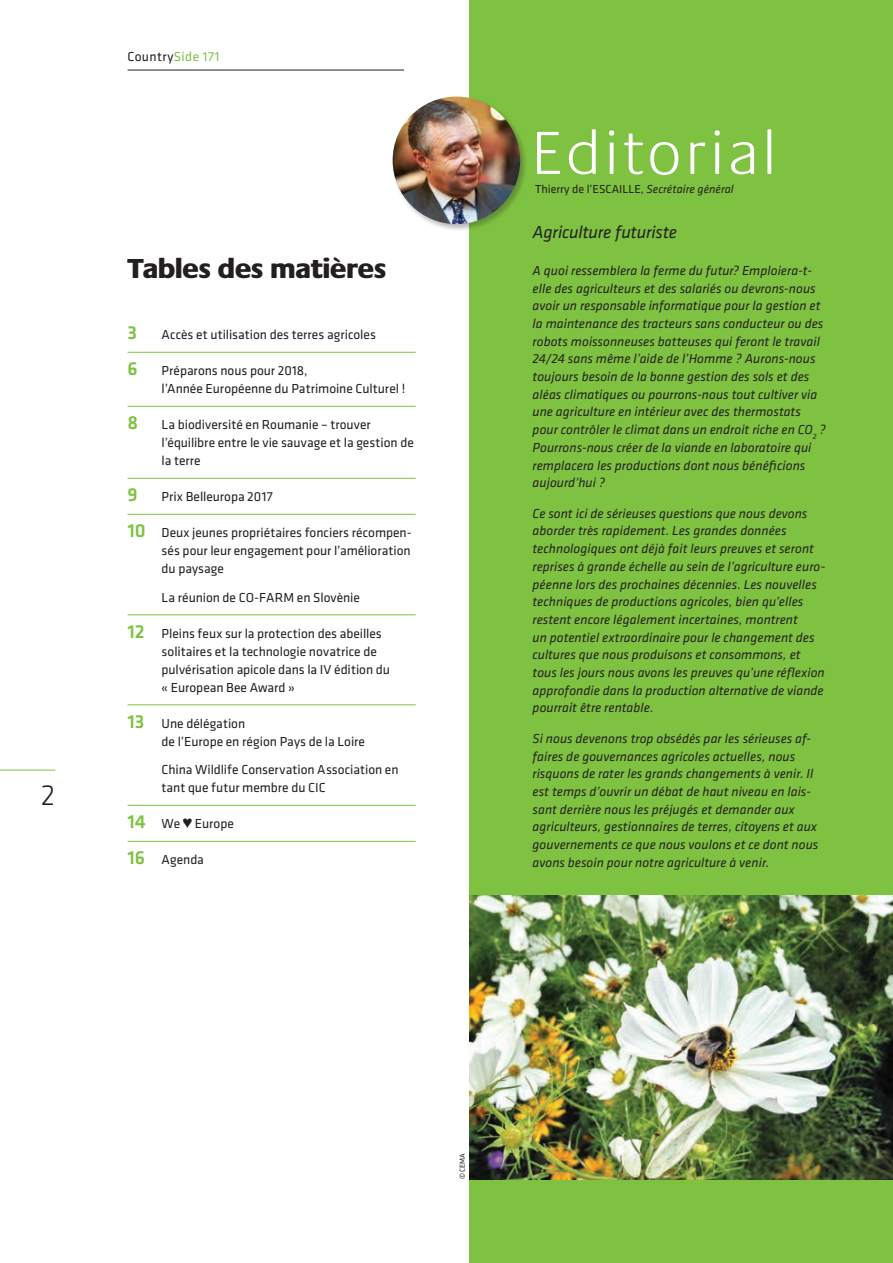
<style>
.page{position:relative;width:893px;height:1263px;background:#fff}
.page>*{position:absolute;margin:0;border:0;box-sizing:border-box;transform-origin:0 0}
.t1{font:300 63px "Praxis";letter-spacing:.08em;color:#fff}
.t2{font:300 30px "Klavika";color:#231f20}
.t3{font:800 28.5px "Praxis";color:#231f20}
.t4{font:500 19.5px "Klavika";color:#7fc241}
.t5{font:italic 18px "Klavika";letter-spacing:-.015em;color:#231f20}
.t6{font:italic 13.5px/17.7px "Klavika";letter-spacing:.005em;color:#231f20}
.t7{font:13.5px/18px "Klavika";color:#231f20}
.t8{font:13.5px "Klavika";letter-spacing:.03em;color:#231f20}
.t9{font:12px "Klavika";color:#231f20}
.t10{font:7.5px "Klavika";color:#231f20}
.s1{color:#7fc241}
.s2{font-weight:500;font-size:19.5px;color:#7fc241}
.s3{font-style:italic}
</style>
<div class="page">
<hr style="left:0;top:770px;width:55px;height:1px;background:#7fc241">
<hr style="left:128px;top:70px;width:276px;height:1px;background:#231f20">
<div style="left:469px;top:0;width:424px;height:1263px;background:#7fc241"></div>
<div style="left:391px;top:95px;width:137px;height:136px;background:#231f20;opacity:.3"></div>
<img style="left:393px;top:97px;width:127px;height:127px;border-radius:64px">
<hr style="left:128px;top:352px;width:288px;height:1px;background:#7fc241">
<hr style="left:128px;top:406px;width:288px;height:1px;background:#7fc241">
<hr style="left:128px;top:478px;width:288px;height:1px;background:#7fc241">
<hr style="left:128px;top:514px;width:288px;height:1px;background:#7fc241">
<hr style="left:128px;top:614px;width:288px;height:1px;background:#7fc241">
<hr style="left:128px;top:704px;width:288px;height:1px;background:#7fc241">
<hr style="left:128px;top:805px;width:288px;height:1px;background:#7fc241">
<hr style="left:128px;top:841px;width:288px;height:1px;background:#7fc241">
<img style="left:469px;top:896px;width:424px;height:283px">
<p class="t8" style="left:128px;top:49px;width:93px">Country<span class="s1">Side 171</span></p>
<h2 class="t2" style="left:41px;top:779px;width:16px">2</h2>
<h3 class="t3" style="left:128px;top:253px;width:260px">Tables des matières</h3>
<h3 class="t4" style="left:128px;top:322px;width:11px">3</h3>
<p class="t7" style="left:162px;top:326px;width:216px">Accès et utilisation des terres agricoles</p>
<p class="t7" style="left:162px;top:362px;width:245px;text-indent:-34px"><span class="s2">6</span> Préparons nous pour 2018,<br>l’Année Européenne du Patrimoine Culturel !</p>
<p class="t7" style="left:162px;top:416px;width:254px;text-indent:-34px"><span class="s2">8</span> La biodiversité en Roumanie – trouver l’équilibre entre le vie sauvage et la gestion de la terre</p>
<p class="t7" style="left:128px;top:488px;width:147px"><span class="s2">9</span> Prix Belleuropa 2017</p>
<p class="t7" style="left:162px;top:524px;width:252px;text-align:justify;text-indent:-34px"><span class="s2">10</span> Deux jeunes propriétaires fonciers récompen&shy;sés pour leur engagement pour l’amélioration du paysage</p>
<p class="t7" style="left:162px;top:588px;width:200px">La réunion de CO-FARM en Slovènie</p>
<p class="t7" style="left:162px;top:624px;width:230px;text-indent:-34px"><span class="s2">12</span> Pleins feux sur la protection des abeilles solitaires et la technologie novatrice de pulvérisation apicole dans la IV édition du « European Bee Award »</p>
<p class="t7" style="left:162px;top:714px;width:205px;text-indent:-34px"><span class="s2">13</span> Une délégation<br>de l’Europe en région Pays de la Loire</p>
<p class="t7" style="left:162px;top:761px;width:238px">China Wildlife Conservation Association en tant que futur membre du CIC</p>
<p class="t7" style="left:128px;top:815px;width:108px"><span class="s2">14</span> We ♥ Europe</p>
<p class="t7" style="left:128px;top:851px;width:78px"><span class="s2">16</span> Agenda</p>
<h1 class="t1" style="left:533px;top:120px;width:245px">Editorial</h1>
<p class="t9" style="left:535px;top:183px;width:200px">Thierry de l’ESCAILLE, <span class="s3">Secrétaire général</span></p>
<h3 class="t5" style="left:533px;top:222px;width:146px">Agriculture futuriste</h3>
<p class="t6" style="left:533px;top:262px;width:295px">A quoi ressemblera la ferme du futur? Emploiera-t&shy;elle des agriculteurs et des salariés ou devrons-nous avoir un responsable informatique pour la gestion et la maintenance des tracteurs sans conducteur ou des robots moissonneuses batteuses qui feront le travail 24/24 sans même l’aide de l’Homme ? Aurons-nous toujours besoin de la bonne gestion des sols et des aléas climatiques ou pourrons-nous tout cultiver via une agriculture en intérieur avec des thermostats pour contrôler le climat dans un endroit riche en CO<sub>2</sub> ?<br>Pourrons-nous créer de la viande en laboratoire qui remplacera les productions dont nous bénéficions aujourd’hui ?</p>
<p class="t6" style="left:533px;top:505px;width:294px">Ce sont ici de sérieuses questions que nous devons aborder très rapidement. Les grandes données technologiques ont déjà fait leurs preuves et seront reprises à grande échelle au sein de l’agriculture euro&shy;péenne lors des prochaines décennies. Les nouvelles techniques de productions agricoles, bien qu’elles restent encore légalement incertaines, montrent<br>un potentiel extraordinaire pour le changement des cultures que nous produisons et consommons, et tous les jours nous avons les preuves qu’une réflexion approfondie dans la production alternative de viande pourrait être rentable.</p>
<p class="t6" style="left:533px;top:730px;width:287px">Si nous devenons trop obsédés par les sérieuses af&shy;faires de gouvernances agricoles actuelles, nous risquons de rater les grands changements à venir. Il est temps d’ouvrir un débat de haut niveau en lais&shy;sant derrière nous les préjugés et demander aux agriculteurs, gestionnaires de terres, citoyens et aux gouvernements ce que nous voulons et ce dont nous avons besoin pour notre agriculture à venir.</p>
<p class="t10" style="left:458px;top:1179px;width:28px;rotate:-90deg">© CEMA</p>
</div>
